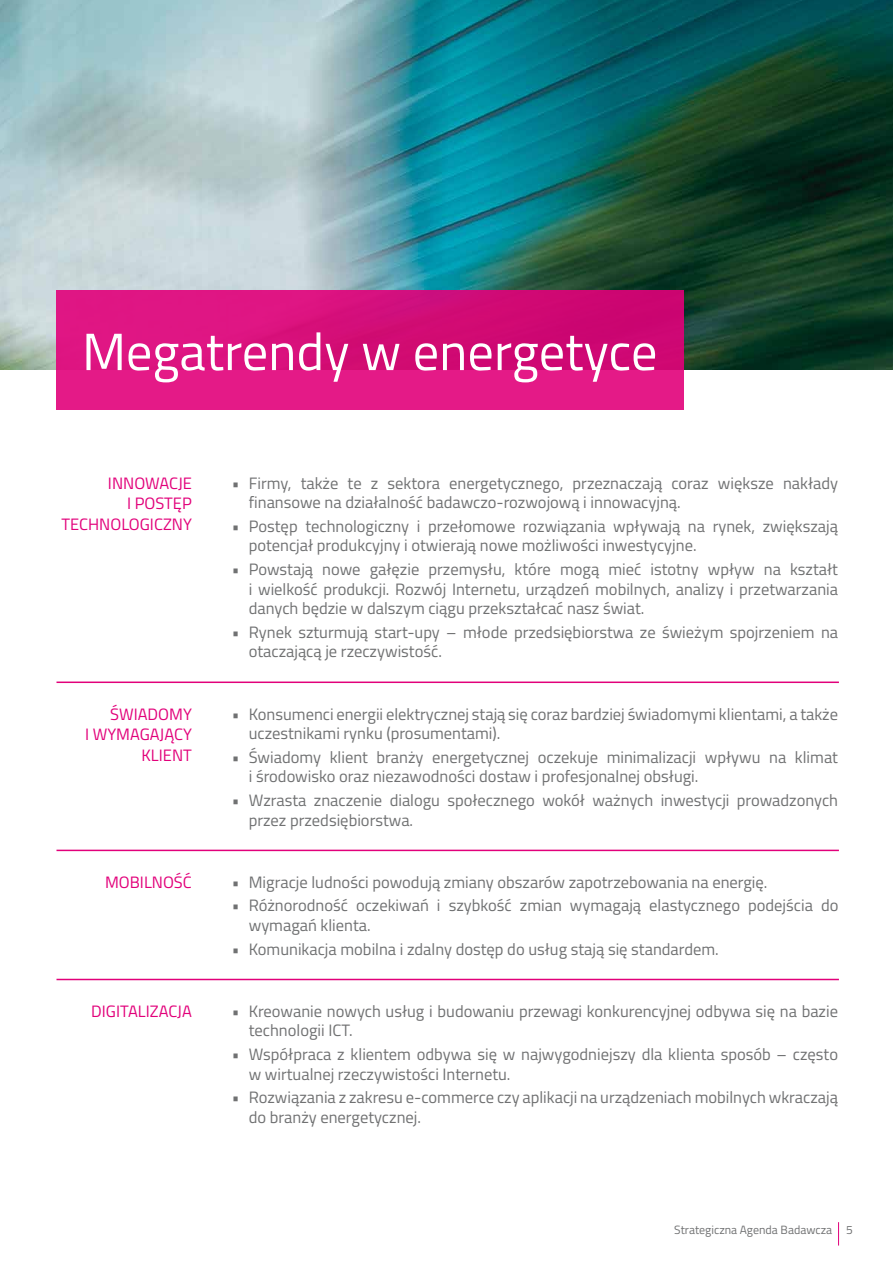
<style>
.page{position:relative;width:893px;height:1263px;background:#fff}
.page>*{position:absolute;margin:0;border:0;box-sizing:border-box;transform-origin:0 0}
.t1{font:52.5px "Titillium";color:#fff}
.t2{font:16.5px/19.5px "Titillium";color:#707172}
.t3{font:16.5px/20.7px "Titillium";color:#e2007a;text-align:right}
.t4{font:12px "Titillium";color:#707172}
</style>
<div class="page">
<img style="left:0;top:0;width:893px;height:370px">
<svg style="left:57px;top:291px;width:627px;height:119px;background:#da127e"></svg>
<hr style="left:57px;top:681px;width:782px;height:2px;background:#e2007a">
<hr style="left:57px;top:850px;width:782px;height:1px;background:#e2007a">
<hr style="left:57px;top:979px;width:782px;height:1px;background:#e2007a">
<svg style="left:838px;top:1222px;width:1px;height:23px"></svg>
<h1 class="t1" style="left:82px;top:313px;width:577px">Megatrendy w energetyce</h1>
<p class="t3" style="left:62px;top:472px;width:132px">INNOWACJE<br>I POSTĘP<br>TECHNOLOGICZNY</p>
<p class="t2" style="left:249px;top:472px;width:591px;text-indent:-17px">• Firmy, także te z sektora energetycznego, przeznaczają coraz większe nakłady finansowe na działalność badawczo-rozwojową i innowacyjną.</p>
<p class="t2" style="left:249px;top:516px;width:591px;text-indent:-17px">• Postęp technologiczny i przełomowe rozwiązania wpływają na rynek, zwiększają potencjał produkcyjny i otwierają nowe możliwości inwestycyjne.</p>
<p class="t2" style="left:249px;top:559px;width:591px;text-align:justify;text-indent:-17px">• Powstają nowe gałęzie przemysłu, które mogą mieć istotny wpływ na kształt i wielkość produkcji. Rozwój Internetu, urządzeń mobilnych, analizy i przetwarzania danych będzie w dalszym ciągu przekształcać nasz świat.</p>
<p class="t2" style="left:249px;top:622px;width:591px;text-indent:-17px">• Rynek szturmują start-upy – młode przedsiębiorstwa ze świeżym spojrzeniem na otaczającą je rzeczywistość.</p>
<p class="t3" style="left:85px;top:703px;width:108px">ŚWIADOMY<br>I WYMAGAJĄCY<br>KLIENT</p>
<p class="t2" style="left:249px;top:703px;width:591px;text-indent:-17px">• Konsumenci energii elektrycznej stają się coraz bardziej świadomymi klientami, a także uczestnikami rynku (prosumentami).</p>
<p class="t2" style="left:249px;top:746px;width:591px;text-indent:-17px">• Świadomy klient branży energetycznej oczekuje minimalizacji wpływu na klimat i środowisko oraz niezawodności dostaw i profesjonalnej obsługi.</p>
<p class="t2" style="left:249px;top:790px;width:591px;text-indent:-17px">• Wzrasta znaczenie dialogu społecznego wokół ważnych inwestycji prowadzonych przez przedsiębiorstwa.</p>
<p class="t3" style="left:105px;top:871px;width:88px">MOBILNOŚĆ</p>
<p class="t2" style="left:232px;top:871px;width:537px">• Migracje ludności powodują zmiany obszarów zapotrzebowania na energię.</p>
<p class="t2" style="left:249px;top:895px;width:591px;text-indent:-17px">• Różnorodność oczekiwań i szybkość zmian wymagają elastycznego podejścia do wymagań klienta.</p>
<p class="t2" style="left:232px;top:938px;width:488px">• Komunikacja mobilna i zdalny dostęp do usług stają się standardem.</p>
<p class="t3" style="left:91px;top:1000px;width:102px">DIGITALIZACJA</p>
<p class="t2" style="left:249px;top:1000px;width:591px;text-indent:-17px">• Kreowanie nowych usług i budowaniu przewagi konkurencyjnej odbywa się na bazie technologii ICT.</p>
<p class="t2" style="left:249px;top:1044px;width:591px;text-indent:-17px">• Współpraca z klientem odbywa się w najwygodniejszy dla klienta sposób – często w wirtualnej rzeczywistości Internetu.</p>
<p class="t2" style="left:249px;top:1087px;width:591px;text-indent:-17px">• Rozwiązania z zakresu e-commerce czy aplikacji na urządzeniach mobilnych wkraczają do branży energetycznej.</p>
<p class="t4" style="left:674px;top:1221px;width:180px">Strategiczna Agenda Badawcza 5</p>
</div>
